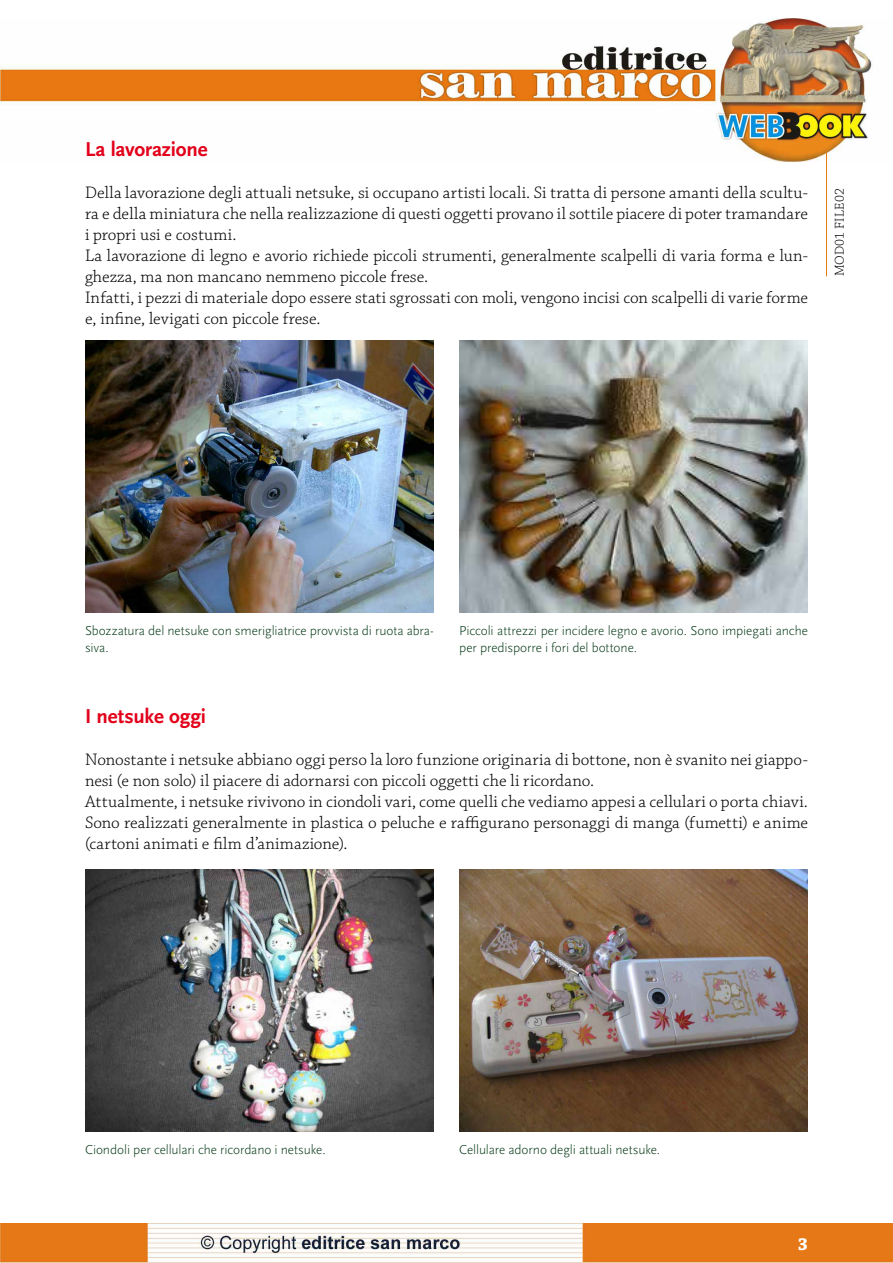
<style>
.page{position:relative;width:893px;height:1263px;background:#fff}
.page>*{position:absolute;margin:0;border:0;box-sizing:border-box;transform-origin:0 0}
.t1{font:700 21px "Scala Sans";letter-spacing:-.01em;color:#e2001a}
.t2{font:700 18px "Chaparral Pro";color:#fff}
.t3{font:300 17.55px/21px "Chaparral Pro";color:#000}
.t4{font:300 13.5px/16.5px "Scala Sans";letter-spacing:-.005em;color:#003613}
.t5{font:300 13.5px "Chaparral Pro";letter-spacing:.015em;color:#000}
</style>
<div class="page">
<img style="left:0;top:1224px;width:893px;height:39px">
<img style="left:0;top:19px;width:873px;height:143px">
<hr style="left:826px;top:153px;width:1px;height:123px;background:#e97810">
<img style="left:85px;top:340px;width:349px;height:272px">
<img style="left:459px;top:340px;width:349px;height:272px">
<img style="left:85px;top:870px;width:349px;height:261px">
<img style="left:459px;top:870px;width:349px;height:261px">
<p class="t1" style="left:85px;top:138px;width:124px">La lavorazione</p>
<p class="t3" style="left:85px;top:182px;width:724px">Della lavorazione degli attuali netsuke, si occupano artisti locali. Si tratta di persone amanti della scultu&shy;ra e della miniatura che nella realizzazione di questi oggetti provano il sottile piacere di poter tramandare i propri usi e costumi.<br>La lavorazione di legno e avorio richiede piccoli strumenti, generalmente scalpelli di varia forma e lun&shy;ghezza, ma non mancano nemmeno piccole frese.<br>Infatti, i pezzi di materiale dopo essere stati sgrossati con moli, vengono incisi con scalpelli di varie forme e, infine, levigati con piccole frese.</p>
<p class="t5" style="left:832px;top:276px;width:90px;rotate:-90deg">MOD01 FILE02</p>
<p class="t4" style="left:85px;top:623px;width:350px">Sbozzatura del netsuke con smerigliatrice provvista di ruota abra&shy;siva.</p>
<p class="t4" style="left:459px;top:623px;width:350px">Piccoli attrezzi per incidere legno e avorio. Sono impiegati anche per predisporre i fori del bottone.</p>
<p class="t1" style="left:85px;top:705px;width:122px">I netsuke oggi</p>
<p class="t3" style="left:85px;top:749px;width:724px">Nonostante i netsuke abbiano oggi perso la loro funzione originaria di bottone, non è svanito nei giappo&shy;nesi (e non solo) il piacere di adornarsi con piccoli oggetti che li ricordano.<br>Attualmente, i netsuke rivivono in ciondoli vari, come quelli che vediamo appesi a cellulari o porta chiavi.<br>Sono realizzati generalmente in plastica o peluche e raffigurano personaggi di manga (fumetti) e anime (cartoni animati e film d’animazione).</p>
<p class="t4" style="left:85px;top:1141px;width:242px">Ciondoli per cellulari che ricordano i netsuke.</p>
<p class="t4" style="left:459px;top:1141px;width:202px">Cellulare adorno degli attuali netsuke.</p>
<p class="t2" style="left:798px;top:1233px;width:12px">3</p>
</div>
